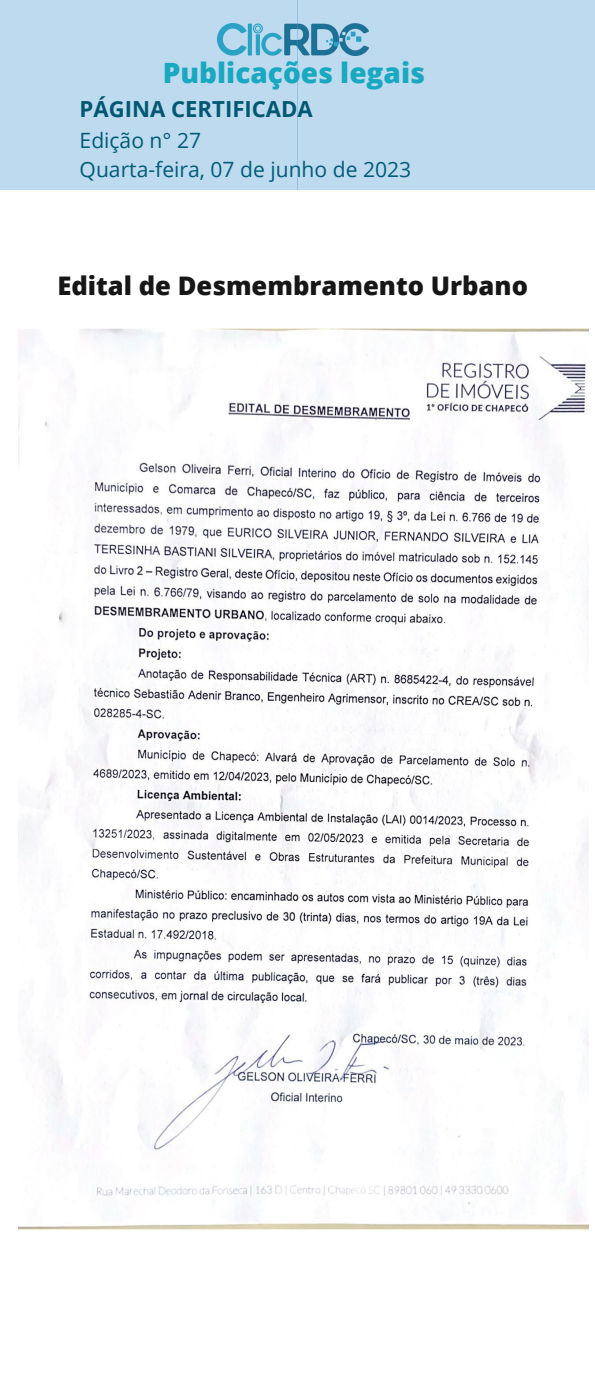
<style>
.page{position:relative;width:595px;height:1389px;background:#fff}
.page>*{position:absolute;margin:0;border:0;box-sizing:border-box;transform-origin:0 0}
.t1{font:800 28px "Open Sans";color:#18a8bf}
.t2{font:800 25.6px "Open Sans";color:#161716}
.t3{font:700 22.1px "Open Sans";color:#005872}
.t4{font:21.1px "Open Sans";color:#005c77}
</style>
<div class="page">
<div style="left:0;top:0;width:297px;height:190px;background:#bedaef"></div>
<div style="left:298px;top:0;width:297px;height:190px;background:#bedaef"></div>
<img style="left:19px;top:329px;width:569px;height:900px">
<p class="t1" style="left:163px;top:53px;width:264px">Publicações legais</p>
<p class="t3" style="left:80px;top:93px;width:235px">PÁGINA CERTIFICADA</p>
<p class="t4" style="left:80px;top:125px;width:123px">Edição n° 27</p>
<p class="t4" style="left:80px;top:155px;width:333px">Quarta-feira, 07 de junho de 2023</p>
<p class="t2" style="left:57px;top:267px;width:472px">Edital de Desmembramento Urbano</p>
</div>
